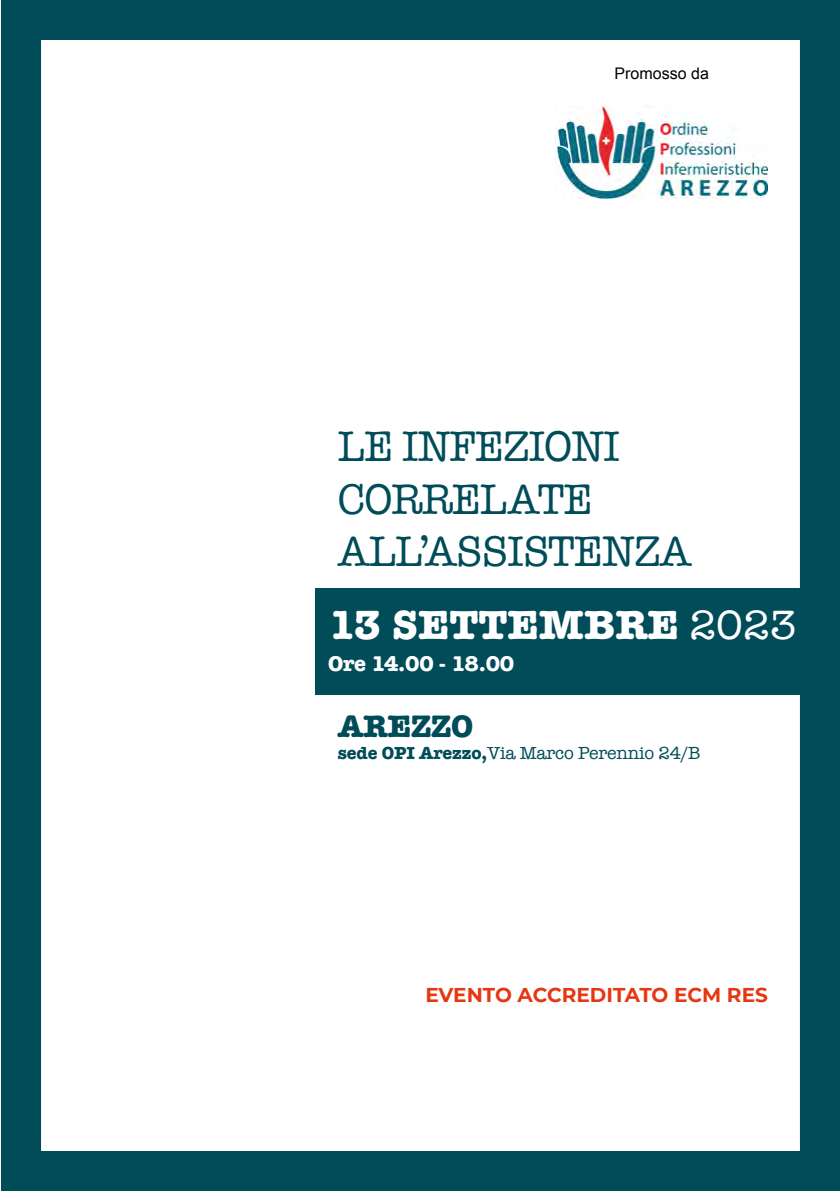
<style>
.page{position:relative;width:840px;height:1191px;background:#fff}
.page>*{position:absolute;margin:0;border:0;box-sizing:border-box;transform-origin:0 0}
.t1{font:44px/52.8px "American Typewriter";letter-spacing:-.02em;color:#004c59}
.t2{font:700 42px "American Typewriter";color:#fff}
.t3{font:700 32px "American Typewriter";letter-spacing:-.01em;color:#004c59}
.t4{font:700 22px "American Typewriter";letter-spacing:-.01em;color:#fff}
.t5{font:700 20px "Montserrat";color:#e63612}
.t6{font:18px "American Typewriter";letter-spacing:-.01em;color:#004c59}
.t7{font:16px "Arial";color:#000}
.s1{font-weight:400}
.s2{font-weight:700}
</style>
<div class="page">
<div style="left:1px;top:0;width:838px;height:1191px;border:40px solid #004c59"></div>
<div style="left:315px;top:588px;width:524px;height:107px;background:#004c59"></div>
<img style="left:555px;top:106px;width:212px;height:92px">
<p class="t7" style="left:614px;top:63px;width:96px">Promosso da</p>
<h1 class="t1" style="left:338px;top:418px;width:355px">LE INFEZIONI<br>CORRELATE<br>ALL’ASSISTENZA</h1>
<h2 class="t2" style="left:328px;top:588px;width:470px">13 SETTEMBRE <span class="s1">2023</span></h2>
<p class="t4" style="left:328px;top:644px;width:188px">Ore 14.00 - 18.00</p>
<h3 class="t3" style="left:338px;top:698px;width:137px">AREZZO</h3>
<p class="t6" style="left:338px;top:739px;width:364px"><span class="s2">sede OPI Arezzo,</span>Via Marco Perennio 24/B</p>
<p class="t5" style="left:425px;top:980px;width:344px">EVENTO ACCREDITATO ECM RES</p>
</div>
